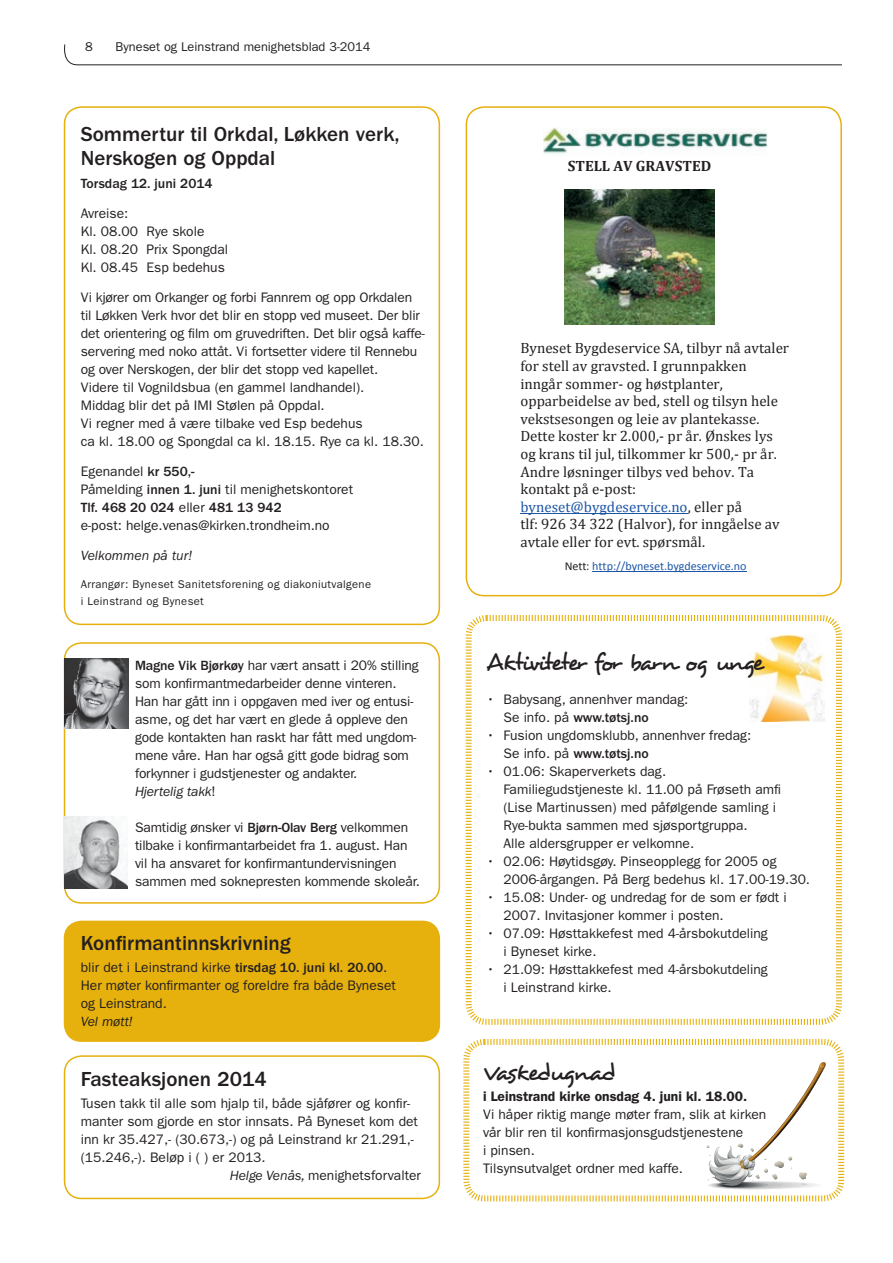
<style>
.page{position:relative;width:893px;height:1263px;background:#fff}
.page>*{position:absolute;margin:0;border:0;box-sizing:border-box;transform-origin:0 0}
.t1{font:24px "Desyrel";letter-spacing:-.075em;color:#231f20}
.t2{font:500 21px/24px "ITC Franklin Gothic Std";color:#231f20}
.t3{font:15px/17.5px "Cambria";color:#231f20}
.t4{font:700 15px "Cambria";color:#231f20}
.t5{font:13.8px/18px "ITC Franklin Gothic Std";color:#231f20}
.t6{font:600 13.8px "ITC Franklin Gothic Std";color:#231f20}
.t7{font:italic 13.8px "ITC Franklin Gothic Std";color:#231f20}
.t8{font:500 13.8px "ITC Franklin Gothic Std";color:#231f20}
.t9{font:12.75px "ITC Franklin Gothic Std";color:#231f20}
.t10{font:12px "Calibri";letter-spacing:-.005em;color:#1e56a6}
.t11{font:11.25px/16.5px "ITC Franklin Gothic Std";letter-spacing:.03em;color:#231f20}
.s1{font-weight:500}
.s2{font-style:italic}
.s3{color:#1e56a6}
.s4{color:#231f20}
</style>
<div class="page">
<svg style="left:465px;top:615px;width:377px;height:410px"></svg>
<div style="left:64px;top:642px;width:376px;height:262px;border:2px solid #e6b00d;border-radius:17px"></div>
<img style="left:543px;top:127px;width:225px;height:27px">
<hr style="left:592px;top:571px;width:155px;height:1px;background:#1e56a6">
<img style="left:565px;top:189px;width:149px;height:135px">
<hr style="left:520px;top:513px;width:168px;height:1px;background:#1e56a6">
<div style="left:466px;top:106px;width:376px;height:490px;border:2px solid #e6b00d;border-radius:18px"></div>
<div style="left:64px;top:1055px;width:376px;height:144px;border:2px solid #e6b00d;border-radius:17px"></div>
<svg style="left:64px;top:44px;width:778px;height:22px"></svg>
<img style="left:749px;top:636px;width:75px;height:85px">
<img style="left:65px;top:816px;width:63px;height:72px">
<img style="left:65px;top:658px;width:64px;height:70px">
<div style="left:64px;top:106px;width:376px;height:519px;border:2px solid #e6b00d;border-radius:17px"></div>
<svg style="left:463px;top:1038px;width:382px;height:164px"></svg>
<div style="left:65px;top:921px;width:374px;height:120px;background:#e6b00d;border-radius:17px"></div>
<div style="left:64px;top:921px;width:376px;height:121px;border:2px solid #e6b00d;border-radius:17px"></div>
<p class="t9" style="left:85px;top:40px;width:9px">8</p>
<p class="t9" style="left:116px;top:40px;width:256px">Byneset og Leinstrand menighetsblad 3-2014</p>
<h2 class="t2" style="left:81px;top:123px;width:320px">Sommertur til Orkdal, Løkken verk,<br>Nerskogen og Oppdal</h2>
<p class="t8" style="left:81px;top:175px;width:133px">torsdag 12. juni 2014</p>
<p class="t5" style="left:81px;top:204px;width:149px">Avreise:<br>Kl. 08.00 Rye skole<br>Kl. 08.20 Prix Spongdal<br>Kl. 08.45 Esp bedehus</p>
<p class="t5" style="left:81px;top:288px;width:346px">Vi kjører om Orkanger og forbi Fannrem og opp Orkdalen til Løkken Verk hvor det blir en stopp ved museet. Der blir det orientering og film om gruvedriften. Det blir også kaffe&shy;servering med noko attåt. Vi fortsetter videre til Rennebu og over Nerskogen, der blir det stopp ved kapellet.<br>Videre til Vognildsbua (en gammel landhandel).<br>Middag blir det på IMI Stølen på Oppdal.<br>Vi regner med å være tilbake ved Esp bedehus<br>ca kl. 18.00 og Spongdal ca kl. 18.15. Rye ca kl. 18.30.</p>
<p class="t5" style="left:81px;top:462px;width:274px">Egenandel <span class="s1">kr 550,-<br></span>Påmelding <span class="s1">innen 1. juni</span> til menighetskontoret <span class="s1">tlf. 468 20 024</span> eller <span class="s1">481 13 942<br></span>e-post: helge.venas@kirken.trondheim.no</p>
<p class="t7" style="left:81px;top:547px;width:113px">Velkommen på tur!</p>
<p class="t11" style="left:81px;top:576px;width:292px">Arrangør: Byneset Sanitetsforening og diakoniutvalgene i Leinstrand og Byneset</p>
<p class="t5" style="left:135px;top:656px;width:285px"><span class="s1">Magne vik Bjørkøy</span> har vært ansatt i 20% stilling som konfirmantmedarbeider denne vinteren.<br>Han har gått inn i oppgaven med iver og entusi&shy;asme, og det har vært en glede å oppleve den gode kontakten han raskt har fått med ungdom&shy;mene våre. Han har også gitt gode bidrag som forkynner i gudstjenester og andakter.<br><span class="s2">Hjertelig takk</span>!</p>
<p class="t5" style="left:135px;top:818px;width:286px">Samtidig ønsker vi <span class="s1">Bjørn-Olav Berg</span> velkommen tilbake i konfirmantarbeidet fra 1. august. Han vil ha ansvaret for konfirmantundervisningen sammen med soknepresten kommende skoleår.</p>
<h2 class="t2" style="left:81px;top:931px;width:212px">Konfirmantinnskrivning</h2>
<p class="t5" style="left:81px;top:959px;width:317px">blir det i Leinstrand kirke <span class="s1">tirsdag 10. juni kl. 20.00</span>.<br>Her møter konfirmanter og foreldre fra både Byneset og Leinstrand.</p>
<p class="t7" style="left:81px;top:1014px;width:53px">Vel møtt!</p>
<h2 class="t2" style="left:81px;top:1067px;width:187px">Fasteaksjonen 2014</h2>
<p class="t5" style="left:81px;top:1095px;width:331px">Tusen takk til alle som hjalp til, både sjåfører og konfir-</p>
<p class="t5" style="left:81px;top:1113px;width:339px">manter som gjorde en stor innsats. På Byneset kom det</p>
<p class="t5" style="left:81px;top:1131px;width:335px">inn kr 35.427,- (30.673,-) og på Leinstrand kr 21.291,-</p>
<p class="t5" style="left:81px;top:1149px;width:186px">(15.246,-). Beløp i ( ) er 2013.</p>
<p class="t5" style="left:230px;top:1167px;width:193px"><span class="s2">Helge Venås,</span> menighetsforvalter</p>
<p class="t4" style="left:568px;top:157px;width:145px">STELL AV GRAVSTED</p>
<p class="t3" style="left:520px;top:339px;width:270px">Byneset Bygdeservice SA, tilbyr nå avtaler for stell av gravsted. I grunnpakken inngår sommer- og høstplanter, opparbeidelse av bed, stell og tilsyn hele vekstsesongen og leie av plantekasse.<br>Dette koster kr 2.000,- pr år. Ønskes lys og krans til jul, tilkommer kr 500,- pr år.<br>Andre løsninger tilbys ved behov. Ta kontakt på e-post: <span class="s3">byneset@bygdeservice.no</span>, eller på<br>tlf: 926 34 322 (Halvor), for inngåelse av avtale eller for evt. spørsmål.</p>
<p class="t10" style="left:565px;top:558px;width:183px"><span class="s4">Nett:</span> http://byneset.bygdeservice.no</p>
<h1 class="t1" style="left:486px;top:647px;width:279px">Aktiviteter for barn og unge</h1>
<p class="t5" style="left:503px;top:690px;width:186px;text-indent:-17px">• Babysang, annenhver mandag:<br>Se info. på <span class="s1">www.tøtsj.no</span></p>
<p class="t5" style="left:503px;top:726px;width:249px;text-indent:-17px">• Fusion ungdomsklubb, annenhver fredag:<br>Se info. på <span class="s1">www.tøtsj.no</span></p>
<p class="t5" style="left:503px;top:762px;width:279px;text-indent:-17px">• 01.06: Skaperverkets dag.<br>Familiegudstjeneste kl. 11.00 på Frøseth amfi (Lise Martinussen) med påfølgende samling i Rye-bukta sammen med sjøsportgruppa.<br>Alle aldersgrupper er velkomne.</p>
<p class="t5" style="left:503px;top:852px;width:308px;text-indent:-17px">• 02.06: Høytidsgøy. Pinseopplegg for 2005 og<br>2006-årgangen. På Berg bedehus kl. 17.00-19.30.</p>
<p class="t5" style="left:503px;top:888px;width:285px;text-indent:-17px">• 15.08: Under- og undredag for de som er født i<br>2007. Invitasjoner kommer i posten.</p>
<p class="t5" style="left:503px;top:924px;width:266px;text-indent:-17px">• 07.09: Høsttakkefest med 4-årsbokutdeling i Byneset kirke.</p>
<p class="t5" style="left:503px;top:960px;width:266px;text-indent:-17px">• 21.09: Høsttakkefest med 4-årsbokutdeling i Leinstrand kirke.</p>
<h1 class="t1" style="left:483px;top:1057px;width:134px">Vaskedugnad</h1>
<p class="t6" style="left:483px;top:1088px;width:266px">i Leinstrand kirke onsdag 4. juni kl. 18.00.</p>
<p class="t5" style="left:483px;top:1106px;width:285px">Vi håper riktig mange møter fram, slik at kirken vår blir ren til konfirmasjonsgudstjenestene<br>i pinsen.<br>Tilsynsutvalget ordner med kaffe.</p>
</div>
